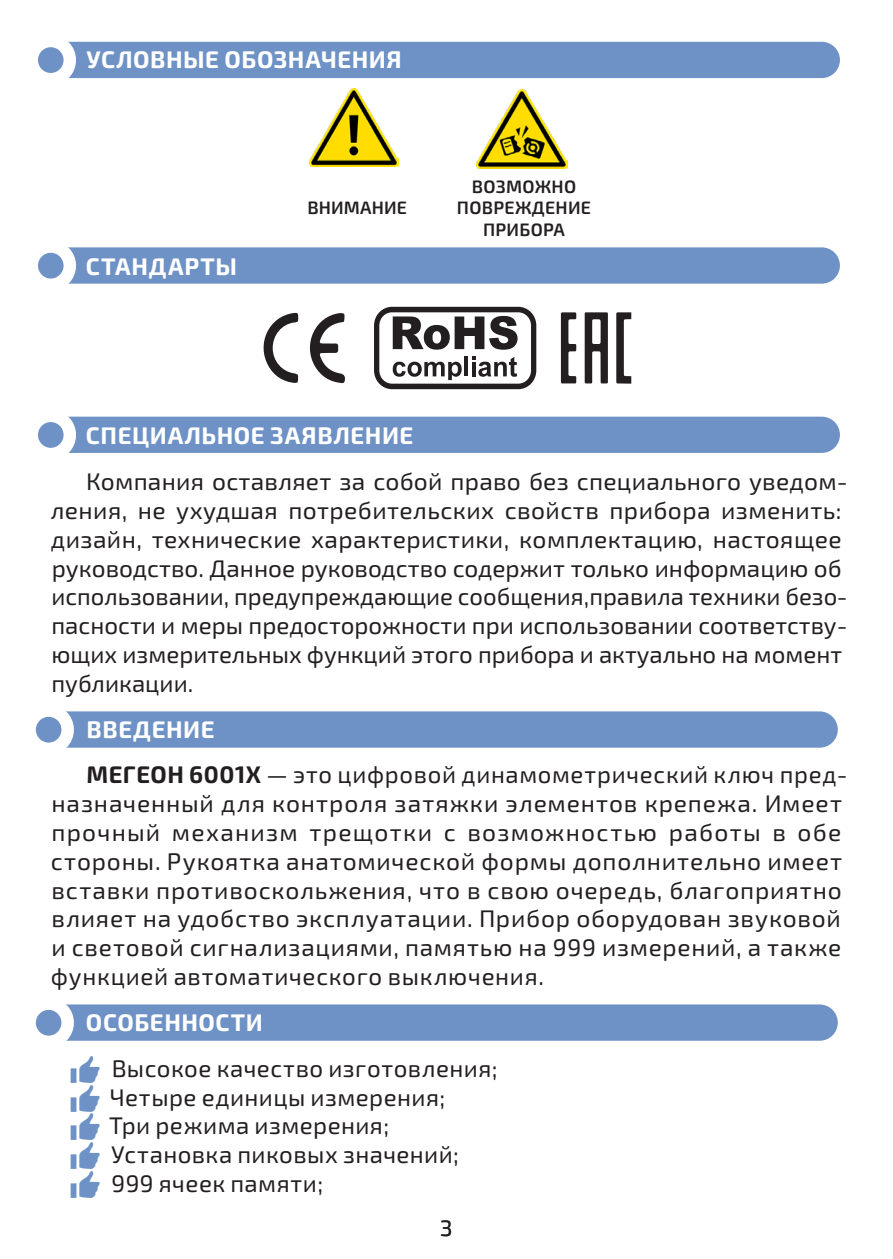
<style>
.page{position:relative;width:893px;height:1259px;background:#fff}
.page>*{position:absolute;margin:0;border:0;box-sizing:border-box;transform-origin:0 0}
.стиль_текста{font:24px/28.8px "Exo 2.0";letter-spacing:.02em;color:#231f20}
.стиль_текста-2{font:24px/28.8px "Exo 2.0";color:#231f20}
.заголовки{font:700 24px "Exo 2.0";letter-spacing:.02em;color:#fff}
.заголовки-2{font:22.2px "Exo 2.0";color:#231f20}
.стильдля_знаков{font:600 18px "Exo 2.0";letter-spacing:.015em;color:#231f20}
.s1{font-weight:700}
</style>
<div class="page">
<div style="left:67px;top:711px;width:771px;height:37px;background:#6e92c6"></div>
<svg style="left:30px;top:710px;width:38px;height:39px"></svg>
<div style="left:23px;top:704px;width:51px;height:51px;border:12px solid #fff;border-radius:50%"></div>
<div style="left:67px;top:1004px;width:771px;height:37px;background:#6e92c6"></div>
<svg style="left:30px;top:1003px;width:38px;height:39px"></svg>
<div style="left:23px;top:997px;width:51px;height:51px;border:12px solid #fff;border-radius:50%"></div>
<div style="left:68px;top:41px;width:772px;height:38px;background:#6e92c6"></div>
<svg style="left:32px;top:41px;width:38px;height:38px"></svg>
<div style="left:26px;top:35px;width:50px;height:50px;border:12px solid #fff;border-radius:50%"></div>
<div style="left:69px;top:247px;width:771px;height:37px;background:#6e92c6"></div>
<svg style="left:32px;top:246px;width:38px;height:39px"></svg>
<div style="left:26px;top:240px;width:50px;height:51px;border:12px solid #fff;border-radius:50%"></div>
<div style="left:69px;top:416px;width:771px;height:37px;background:#6e92c6"></div>
<svg style="left:32px;top:416px;width:38px;height:38px"></svg>
<div style="left:26px;top:409px;width:50px;height:51px;border:12px solid #fff;border-radius:50%"></div>
<svg style="left:616px;top:312px;width:15px;height:72px"></svg>
<svg style="left:584px;top:312px;width:24px;height:72px"></svg>
<svg style="left:561px;top:312px;width:16px;height:71px"></svg>
<svg style="left:263px;top:312px;width:82px;height:72px"></svg>
<svg style="left:374px;top:307px;width:162px;height:82px"></svg>
<img style="left:309px;top:89px;width:89px;height:78px">
<img style="left:477px;top:89px;width:90px;height:80px">
<p class="заголовки" style="left:87px;top:45px;width:317px">УСЛОВНЫЕ ОБОЗНАЧЕНИЯ</p>
<p class="заголовки" style="left:86px;top:252px;width:153px">СТАНДАРТЫ</p>
<p class="стильдля_знаков" style="left:307px;top:197px;width:101px">ВНИМАНИЕ</p>
<p class="стильдля_знаков" style="left:472px;top:176px;width:106px">ВОЗМОЖНО</p>
<p class="стильдля_знаков" style="left:457px;top:197px;width:136px">ПОВРЕЖДЕНИЕ</p>
<p class="стильдля_знаков" style="left:483px;top:219px;width:83px">ПРИБОРА</p>
<p class="заголовки" style="left:86px;top:421px;width:329px">СПЕЦИАЛЬНОЕ ЗАЯВЛЕНИЕ</p>
<p class="стиль_текста-2" style="left:51px;top:468px;width:798px;text-indent:35px">Компания оставляет за собой право без специального уведом&shy;ления, не ухудшая потребительских свойств прибора изменить: дизайн, технические характеристики, комплектацию, настоящее руководство. Данное руководство содержит только информацию об использовании, предупреждающие сообщения,правила техники безо&shy;пасности и меры предосторожности при использовании соответству&shy;ющих измерительных функций этого прибора и актуально на момент публикации.</p>
<p class="заголовки" style="left:87px;top:715px;width:129px">ВВЕДЕНИЕ</p>
<p class="стиль_текста" style="left:51px;top:761px;width:798px;text-indent:36px"><span class="s1">МЕГЕОН 6001Х</span> — это цифровой динамометрический ключ пред&shy;назначенный для контроля затяжки элементов крепежа. Имеет прочный механизм трещотки с возможностью работы в обе стороны. Рукоятка анатомической формы дополнительно имеет вставки противоскольжения, что в свою очередь, благоприятно влияет на удобство эксплуатации. Прибор оборудован звуковой и световой сигнализациями, памятью на 999 измерений, а также функцией автоматического выключения.</p>
<p class="заголовки" style="left:86px;top:1008px;width:178px">ОСОБЕННОСТИ</p>
<p class="стиль_текста" style="left:112px;top:1054px;width:387px">Высокое качество изготовления;</p>
<p class="стиль_текста" style="left:110px;top:1083px;width:337px">Четыре единицы измерения;</p>
<p class="стиль_текста" style="left:109px;top:1112px;width:281px">Три режима измерения;</p>
<p class="стиль_текста" style="left:111px;top:1140px;width:349px">Установка пиковых значений;</p>
<p class="стиль_текста" style="left:112px;top:1169px;width:213px">999 ячеек памяти;</p>
<p class="заголовки-2" style="left:440px;top:1215px;width:14px">3</p>
</div>
